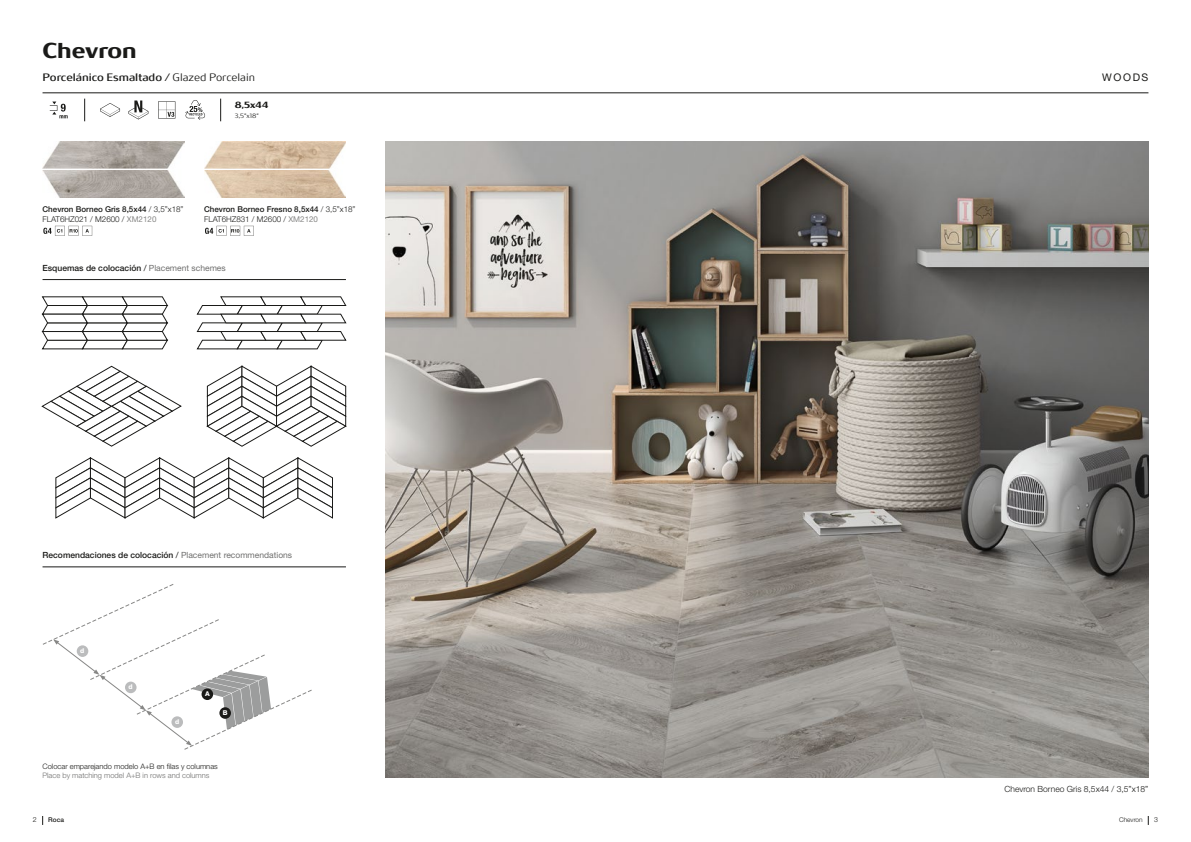
<style>
.page{position:relative;width:1191px;height:842px;background:#fff}
.page>*{position:absolute;margin:0;border:0;box-sizing:border-box;transform-origin:0 0}
.t1{font:700 24px "Roca";color:#1a1a18}
.t2{font:12px "Roca";color:#1a1a18}
.t3{font:10.5px "Helvetica Neue LT Std";letter-spacing:.15em;color:#1a1a18}
.t4{font:700 10px "Roca";color:#1a1a18}
.t5{font:500 8.5px "Helvetica Neue LT Std";color:#1a1a18}
.t6{font:300 8.5px "Helvetica Neue LT Std";color:#1a1a18}
.t7{font:300 8px/10px "Helvetica Neue LT Std";color:#1a1a18}
.t8{font:300 7.5px "Helvetica Neue LT Std";color:#1a1a18}
.t9{font:300 7.5px "Helvetica Neue LT Std";color:#6f6f6e}
.t10{font:300 7px "Roca";color:#1a1a18}
.t11{font:300 7px "Helvetica Neue LT Std";color:#1a1a18}
.t12{font:800 6.6px "Helvetica Neue LT Std";color:#fff}
.t13{font:300 6.5px "Helvetica Neue LT Std";letter-spacing:.005em;color:#1a1a18}
.t14{font:500 6.5px "Helvetica Neue LT Std";color:#1a1a18}
.s1{font-weight:300}
.s2{font-weight:500}
.s3{font-weight:400;color:#878786}
.s4{font-weight:400}
.s5{font-weight:400;color:#6f6f6e}
</style>
<div class="page">
<hr style="left:43px;top:93px;width:1105px;height:1px;background:#1a1a18">
<hr style="left:43px;top:279px;width:303px;height:1px;background:#1a1a18">
<hr style="left:43px;top:567px;width:303px;height:1px;background:#1a1a18">
<svg style="left:220px;top:99px;width:1px;height:22px"></svg>
<svg style="left:100px;top:103px;width:20px;height:14px"></svg>
<svg style="left:128px;top:100px;width:20px;height:19px"></svg>
<svg style="left:158px;top:101px;width:17px;height:18px"></svg>
<svg style="left:185px;top:100px;width:20px;height:20px"></svg>
<svg style="left:84px;top:99px;width:1px;height:22px"></svg>
<svg style="left:50px;top:102px;width:18px;height:16px"></svg>
<img style="left:386px;top:141px;width:762px;height:637px">
<svg style="left:43px;top:226px;width:49px;height:10px"></svg>
<svg style="left:205px;top:226px;width:49px;height:10px"></svg>
<svg style="left:43px;top:584px;width:269px;height:166px"></svg>
<div style="left:77px;top:645px;width:11px;height:12px;background:#bbbcbd;border-radius:50%"></div>
<div style="left:125px;top:682px;width:12px;height:11px;background:#bbbcbd;border-radius:50%"></div>
<div style="left:171px;top:716px;width:12px;height:12px;background:#bbbcbd;border-radius:50%"></div>
<svg style="left:207px;top:366px;width:139px;height:80px"></svg>
<svg style="left:56px;top:457px;width:277px;height:61px"></svg>
<svg style="left:42px;top:296px;width:126px;height:53px"></svg>
<svg style="left:197px;top:296px;width:149px;height:53px"></svg>
<svg style="left:42px;top:366px;width:139px;height:80px"></svg>
<img style="left:204px;top:141px;width:142px;height:56px">
<img style="left:43px;top:141px;width:141px;height:56px">
<hr style="left:40px;top:169px;width:334px;height:1px;background:#fff">
<h1 class="t1" style="left:43px;top:34px;width:96px">Chevron</h1>
<h2 class="t2" style="left:43px;top:70px;width:214px">Porcelánico Esmaltado <span class="s1">/ Glazed Porcelain</span></h2>
<p class="t4" style="left:235px;top:99px;width:35px">8,5x44</p>
<p class="t10" style="left:235px;top:111px;width:26px">3,5”x18”</p>
<p class="t7" style="left:43px;top:204px;width:142px"><span class="s2">Chevron Borneo Gris 8,5x44</span> / 3,5”x18”<br>FLAT6HZ021 / M2600 / <span class="s3">XM2120</span></p>
<p class="t7" style="left:204px;top:204px;width:153px"><span class="s2">Chevron Borneo Fresno 8,5x44</span> / 3,5”x18”<br>FLAT6HZ831 / M2600 / <span class="s3">XM2120</span></p>
<p class="t5" style="left:43px;top:263px;width:185px">Esquemas de colocación <span class="s4">/</span> <span class="s5">Placement schemes</span></p>
<p class="t5" style="left:43px;top:550px;width:251px">Recomendaciones de colocación <span class="s4">/</span> <span class="s5">Placement recommendations</span></p>
<p class="t12" style="left:80px;top:647px;width:6px">d</p>
<p class="t12" style="left:128px;top:683px;width:6px">d</p>
<p class="t12" style="left:205px;top:690px;width:6px">A</p>
<p class="t12" style="left:223px;top:709px;width:6px">B</p>
<p class="t12" style="left:175px;top:718px;width:6px">d</p>
<p class="t8" style="left:43px;top:761px;width:177px">Colocar emparejando modelo A+B en filas y columnas</p>
<p class="t9" style="left:43px;top:770px;width:168px">Place by matching model A+B in rows and columns</p>
<h3 class="t3" style="left:1102px;top:71px;width:48px">WOODS</h3>
<p class="t6" style="left:1004px;top:784px;width:145px">Chevron Borneo Gris 8,5x44 / 3,5”x18”</p>
<p class="t11" style="left:33px;top:815px;width:5px">2</p>
<p class="t14" style="left:48px;top:816px;width:17px">Roca</p>
<p class="t11" style="left:1154px;top:815px;width:5px">3</p>
<p class="t13" style="left:1119px;top:816px;width:25px">Chevron</p>
</div>
